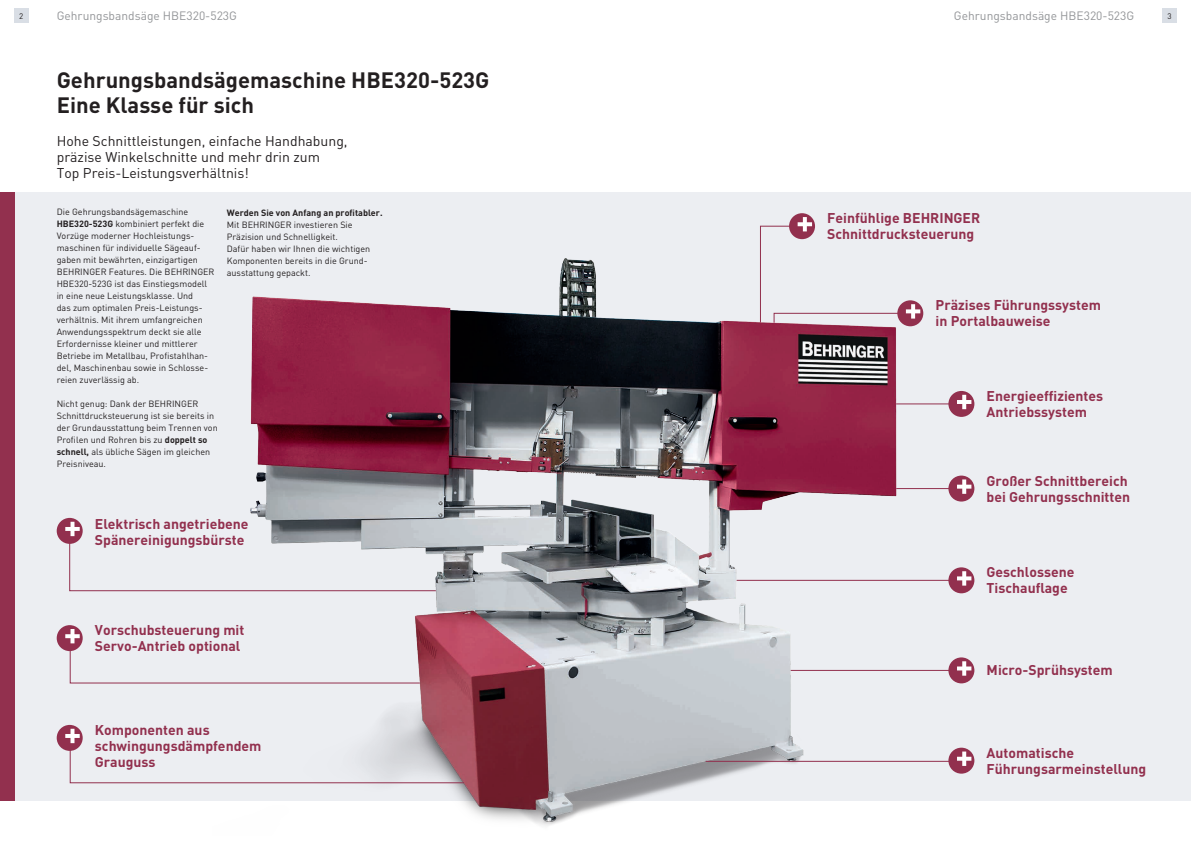
<style>
.page{position:relative;width:1191px;height:842px;background:#fff}
.page>*{position:absolute;margin:0;border:0;box-sizing:border-box;transform-origin:0 0}
.t1{font:700 22px/25px "DIN Pro";color:#231f20}
.t2{font:700 14px/16px "DIN";color:#92304e}
.t3{font:14px/16px "DIN";color:#231f20}
.t4{font:12px "DIN";color:#939598}
.t5{font:9px/12px "DIN";color:#231f20}
.t6{font:700 9px "DIN";color:#231f20}
.t7{font:8px "DIN";color:#231f20}
.s1{font-weight:700}
</style>
<div class="page">
<div style="left:14px;top:192px;width:1177px;height:609px;background:#eceef2"></div>
<div style="left:0;top:192px;width:14px;height:609px;background:#92304e"></div>
<div style="left:14px;top:9px;width:14px;height:14px;background:#d9dee5"></div>
<div style="left:1162px;top:9px;width:14px;height:14px;background:#d9dee5"></div>
<hr style="left:895px;top:403px;width:76px;height:1px;background:#92304e">
<hr style="left:895px;top:488px;width:62px;height:1px;background:#92304e">
<hr style="left:790px;top:670px;width:174px;height:1px;background:#92304e">
<hr style="left:735px;top:580px;width:215px;height:1px;background:#92304e">
<svg style="left:789px;top:213px;width:26px;height:26px"></svg>
<svg style="left:760px;top:217px;width:55px;height:27px"></svg>
<div style="left:948px;top:391px;width:26px;height:26px;background:#92304e;border-radius:50%"></div>
<svg style="left:957px;top:395px;width:14px;height:14px"></svg>
<div style="left:948px;top:476px;width:26px;height:25px;background:#92304e;border-radius:50%"></div>
<svg style="left:957px;top:479px;width:14px;height:15px"></svg>
<div style="left:948px;top:567px;width:26px;height:26px;background:#92304e;border-radius:50%"></div>
<svg style="left:957px;top:571px;width:14px;height:15px"></svg>
<div style="left:948px;top:657px;width:26px;height:26px;background:#92304e;border-radius:50%"></div>
<svg style="left:957px;top:661px;width:14px;height:15px"></svg>
<div style="left:948px;top:748px;width:26px;height:26px;background:#92304e;border-radius:50%"></div>
<svg style="left:957px;top:751px;width:14px;height:15px"></svg>
<div style="left:57px;top:625px;width:26px;height:26px;background:#92304e;border-radius:50%"></div>
<svg style="left:65px;top:629px;width:148px;height:55px"></svg>
<div style="left:57px;top:518px;width:26px;height:26px;background:#92304e;border-radius:50%"></div>
<svg style="left:65px;top:522px;width:148px;height:70px"></svg>
<div style="left:57px;top:725px;width:26px;height:26px;background:#92304e;border-radius:50%"></div>
<img style="left:213px;top:244px;width:720px;height:582px">
<hr style="left:705px;top:761px;width:249px;height:1px;background:#92304e">
<svg style="left:65px;top:729px;width:400px;height:55px"></svg>
<h3 class="t4" style="left:57px;top:7px;width:182px">Gehrungsbandsäge HBE320-523G</h3>
<h3 class="t4" style="left:954px;top:7px;width:182px">Gehrungsbandsäge HBE320-523G</h3>
<p class="t7" style="left:19px;top:11px;width:6px">2</p>
<p class="t7" style="left:1167px;top:11px;width:6px">3</p>
<h1 class="t1" style="left:57px;top:65px;width:434px">Gehrungsbandsägemaschine HBE320-523G<br>Eine Klasse für sich</h1>
<h2 class="t3" style="left:57px;top:132px;width:292px">Hohe Schnittleistungen, einfache Handhabung, präzise Winkelschnitte und mehr drin zum<br>Top Preis-Leistungsverhältnis!</h2>
<p class="t5" style="left:57px;top:206px;width:159px">Die Gehrungsbandsägemaschine <span class="s1">HBE320-523G</span> kombiniert perfekt die Vorzüge moderner Hochleistungs&shy;maschinen für individuelle Sägeauf&shy;gaben mit bewährten, einzigartigen BEHRINGER Features. Die BEHRINGER HBE320-523G ist das Einstiegsmodell in eine neue Leistungsklasse. Und<br>das zum optimalen Preis-Leistungs&shy;verhältnis. Mit ihrem umfangreichen Anwendungsspektrum deckt sie alle Erfordernisse kleiner und mittlerer Betriebe im Metallbau, Profistahlhan&shy;del, Maschinenbau sowie in Schlosse&shy;reien zuverlässig ab.</p>
<p class="t5" style="left:57px;top:398px;width:163px">Nicht genug: Dank der BEHRINGER Schnittdrucksteuerung ist sie bereits in der Grundausstattung beim Trennen von Profilen und Rohren bis zu <span class="s1">doppelt so schnell,</span> als übliche Sägen im gleichen Preisniveau.</p>
<p class="t6" style="left:227px;top:207px;width:157px">Werden Sie von Anfang an profitabler.</p>
<p class="t5" style="left:227px;top:219px;width:145px">Mit BEHRINGER investieren Sie<br>Präzision und Schnelligkeit.<br>Dafür haben wir Ihnen die wichtigen<br>Komponenten bereits in die Grund&shy;ausstattung gepackt.</p>
<h2 class="t2" style="left:95px;top:515px;width:155px">Elektrisch angetriebene<br>Spänereinigungsbürste</h2>
<h2 class="t2" style="left:95px;top:621px;width:151px">Vorschubsteuerung mit<br>Servo-Antrieb optional</h2>
<h2 class="t2" style="left:95px;top:721px;width:168px">Komponenten aus schwingungsdämpfendem<br>Grauguss</h2>
<h2 class="t2" style="left:827px;top:210px;width:154px">Feinfühlige BEHRINGER<br>Schnittdrucksteuerung</h2>
<h2 class="t2" style="left:935px;top:297px;width:167px">Präzises Führungssystem in Portalbauweise</h2>
<h2 class="t2" style="left:986px;top:387px;width:118px">Energieeffizientes<br>Antriebssystem</h2>
<h2 class="t2" style="left:986px;top:472px;width:145px">Großer Schnittbereich bei Gehrungsschnitten</h2>
<h2 class="t2" style="left:986px;top:564px;width:89px">Geschlossene<br>Tischauflage</h2>
<h2 class="t2" style="left:986px;top:662px;width:128px">Micro-Sprühsystem</h2>
<h2 class="t2" style="left:986px;top:744px;width:161px">Automatische<br>Führungsarmeinstellung</h2>
</div>
